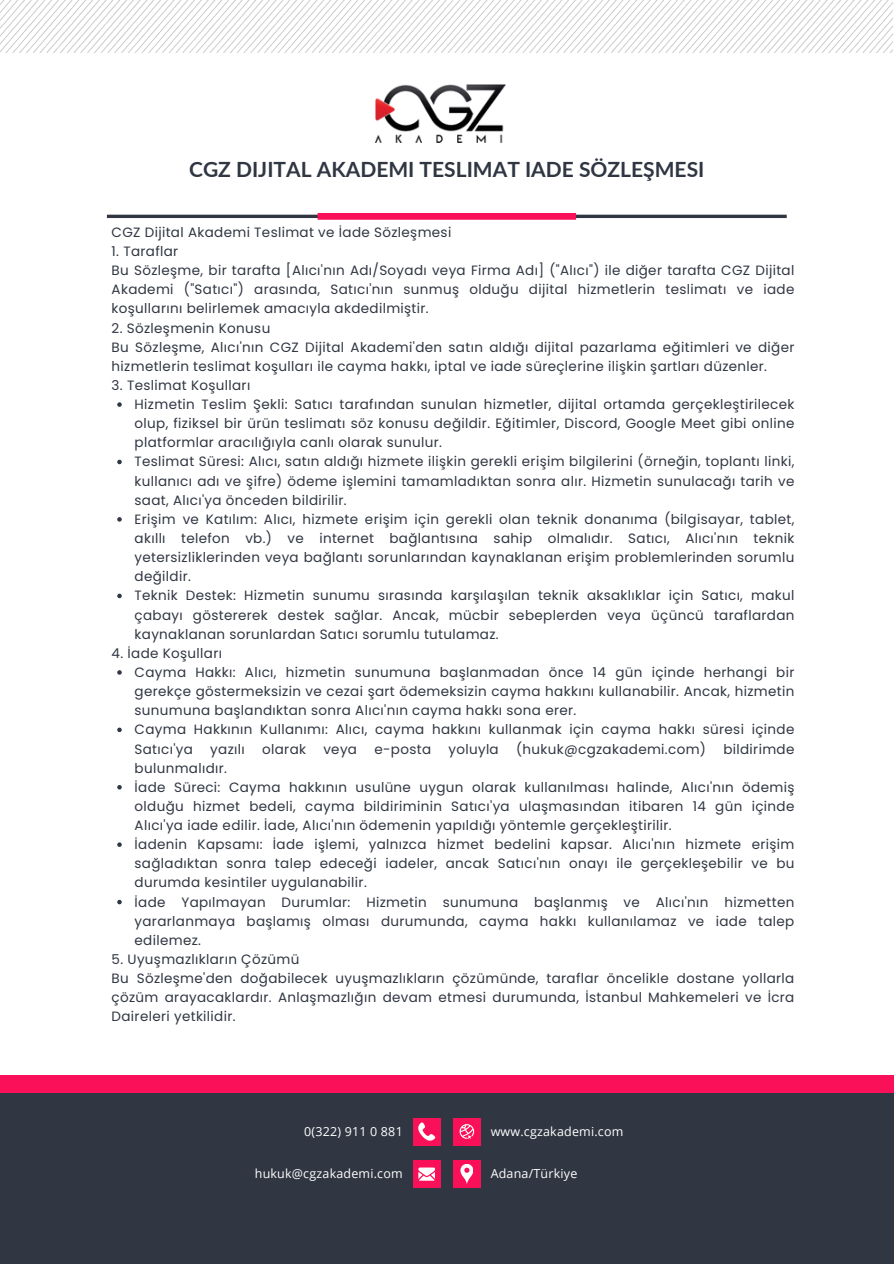
<style>
.page{position:relative;width:894px;height:1264px;background:#fff}
.page>*{position:absolute;margin:0;border:0;box-sizing:border-box;transform-origin:0 0}
.t1{font:700 21px "Lato";color:#303642}
.t2{font:13.5px/19.2px "Poppins";letter-spacing:.025em;color:#303642;text-align:justify}
.t3{font:12.45px "Open Sans";letter-spacing:.015em;color:#fff}
</style>
<div class="page">
<svg style="left:117px;top:402px;width:5px;height:5px"></svg>
<svg style="left:117px;top:460px;width:5px;height:4px"></svg>
<svg style="left:117px;top:517px;width:5px;height:4px"></svg>
<svg style="left:117px;top:593px;width:5px;height:5px"></svg>
<svg style="left:117px;top:670px;width:5px;height:4px"></svg>
<svg style="left:117px;top:727px;width:5px;height:5px"></svg>
<svg style="left:117px;top:785px;width:5px;height:4px"></svg>
<svg style="left:117px;top:842px;width:5px;height:5px"></svg>
<svg style="left:117px;top:899px;width:5px;height:5px"></svg>
<img style="left:1px;top:0;width:891px;height:53px">
<hr style="left:107px;top:215px;width:679px;height:3px;background:#303642">
<div style="left:317px;top:213px;width:259px;height:7px;background:#fa1059"></div>
<img style="left:375px;top:85px;width:130px;height:57px">
<div style="left:0;top:1075px;width:893px;height:188px;background:#303642"></div>
<div style="left:0;top:1075px;width:893px;height:18px;background:#fa1059"></div>
<div style="left:413px;top:1117px;width:27px;height:28px;background:#fa1059"></div>
<div style="left:413px;top:1160px;width:27px;height:27px;background:#fa1059"></div>
<div style="left:453px;top:1117px;width:27px;height:28px;background:#fa1059"></div>
<div style="left:453px;top:1160px;width:27px;height:27px;background:#fa1059"></div>
<svg style="left:418px;top:1167px;width:17px;height:13px"></svg>
<svg style="left:459px;top:1124px;width:15px;height:15px"></svg>
<svg style="left:460px;top:1164px;width:13px;height:20px"></svg>
<svg style="left:418px;top:1122px;width:17px;height:18px"></svg>
<p class="t1" style="left:189px;top:156px;width:516px">CGZ DIJITAL AKADEMI TESLIMAT IADE SÖZLEŞMESI</p>
<p class="t2" style="left:112px;top:222px;width:341px">CGZ Dijital Akademi Teslimat ve İade Sözleşmesi</p>
<p class="t2" style="left:112px;top:242px;width:68px">1. Taraflar</p>
<h1 class="t2" style="left:112px;top:261px;width:684px">Bu Sözleşme, bir tarafta [Alıcı'nın Adı/Soyadı veya Firma Adı] ("Alıcı") ile diğer tarafta CGZ Dijital Akademi ("Satıcı") arasında, Satıcı'nın sunmuş olduğu dijital hizmetlerin teslimatı ve iade koşullarını belirlemek amacıyla akdedilmiştir.</h1>
<p class="t2" style="left:112px;top:318px;width:160px">2. Sözleşmenin Konusu</p>
<p class="t2" style="left:112px;top:337px;width:684px">Bu Sözleşme, Alıcı'nın CGZ Dijital Akademi'den satın aldığı dijital pazarlama eğitimleri ve diğer hizmetlerin teslimat koşulları ile cayma hakkı, iptal ve iade süreçlerine ilişkin şartları düzenler.</p>
<p class="t2" style="left:112px;top:375px;width:140px">3. Teslimat Koşulları</p>
<p class="t2" style="left:134px;top:395px;width:661px">Hizmetin Teslim Şekli: Satıcı tarafından sunulan hizmetler, dijital ortamda gerçekleştirilecek olup, fiziksel bir ürün teslimatı söz konusu değildir. Eğitimler, Discord, Google Meet gibi online platformlar aracılığıyla canlı olarak sunulur.</p>
<p class="t2" style="left:134px;top:452px;width:661px">Teslimat Süresi: Alıcı, satın aldığı hizmete ilişkin gerekli erişim bilgilerini (örneğin, toplantı linki, kullanıcı adı ve şifre) ödeme işlemini tamamladıktan sonra alır. Hizmetin sunulacağı tarih ve saat, Alıcı'ya önceden bildirilir.</p>
<p class="t2" style="left:134px;top:509px;width:661px">Erişim ve Katılım: Alıcı, hizmete erişim için gerekli olan teknik donanıma (bilgisayar, tablet, akıllı telefon vb.) ve internet bağlantısına sahip olmalıdır. Satıcı, Alıcı'nın teknik yetersizliklerinden veya bağlantı sorunlarından kaynaklanan erişim problemlerinden sorumlu değildir.</p>
<p class="t2" style="left:134px;top:586px;width:661px">Teknik Destek: Hizmetin sunumu sırasında karşılaşılan teknik aksaklıklar için Satıcı, makul çabayı göstererek destek sağlar. Ancak, mücbir sebeplerden veya üçüncü taraflardan kaynaklanan sorunlardan Satıcı sorumlu tutulamaz.</p>
<p class="t2" style="left:112px;top:643px;width:112px">4. İade Koşulları</p>
<p class="t2" style="left:134px;top:662px;width:661px">Cayma Hakkı: Alıcı, hizmetin sunumuna başlanmadan önce 14 gün içinde herhangi bir gerekçe göstermeksizin ve cezai şart ödemeksizin cayma hakkını kullanabilir. Ancak, hizmetin sunumuna başlandıktan sonra Alıcı'nın cayma hakkı sona erer.</p>
<p class="t2" style="left:134px;top:720px;width:661px">Cayma Hakkının Kullanımı: Alıcı, cayma hakkını kullanmak için cayma hakkı süresi içinde<br>Satıcı'ya</p>
<p class="t2" style="left:210px;top:739px;width:36px">yazılı</p>
<p class="t2" style="left:262px;top:739px;width:45px">olarak</p>
<p class="t2" style="left:323px;top:739px;width:35px">veya</p>
<p class="t2" style="left:374px;top:739px;width:58px">e-posta</p>
<p class="t2" style="left:448px;top:739px;width:52px">yoluyla</p>
<p class="t2" style="left:516px;top:739px;width:191px">(hukuk@cgzakademi.com)</p>
<p class="t2" style="left:723px;top:739px;width:73px">bildirimde</p>
<p class="t2" style="left:134px;top:758px;width:94px">bulunmalıdır.</p>
<p class="t2" style="left:134px;top:777px;width:661px">İade Süreci: Cayma hakkının usulüne uygun olarak kullanılması halinde, Alıcı'nın ödemiş olduğu hizmet bedeli, cayma bildiriminin Satıcı'ya ulaşmasından itibaren 14 gün içinde Alıcı'ya iade edilir. İade, Alıcı'nın ödemenin yapıldığı yöntemle gerçekleştirilir.</p>
<p class="t2" style="left:134px;top:834px;width:661px">İadenin Kapsamı: İade işlemi, yalnızca hizmet bedelini kapsar. Alıcı'nın hizmete erişim sağladıktan sonra talep edeceği iadeler, ancak Satıcı'nın onayı ile gerçekleşebilir ve bu durumda kesintiler uygulanabilir.</p>
<p class="t2" style="left:134px;top:892px;width:661px">İade Yapılmayan Durumlar: Hizmetin sunumuna başlanmış ve Alıcı'nın hizmetten yararlanmaya başlamış olması durumunda, cayma hakkı kullanılamaz ve iade talep edilemez.</p>
<p class="t2" style="left:112px;top:949px;width:189px">5. Uyuşmazlıkların Çözümü</p>
<p class="t2" style="left:112px;top:968px;width:684px">Bu Sözleşme'den doğabilecek uyuşmazlıkların çözümünde, taraflar öncelikle dostane yollarla çözüm arayacaklardır. Anlaşmazlığın devam etmesi durumunda, İstanbul Mahkemeleri ve İcra Daireleri yetkilidir.</p>
<p class="t3" style="left:304px;top:1122px;width:100px">0(322) 911 0 881</p>
<p class="t3" style="left:255px;top:1164px;width:149px">hukuk@cgzakademi.com</p>
<p class="t3" style="left:490px;top:1122px;width:134px">www.cgzakademi.com</p>
<p class="t3" style="left:490px;top:1164px;width:88px">Adana/Türkiye</p>
</div>
